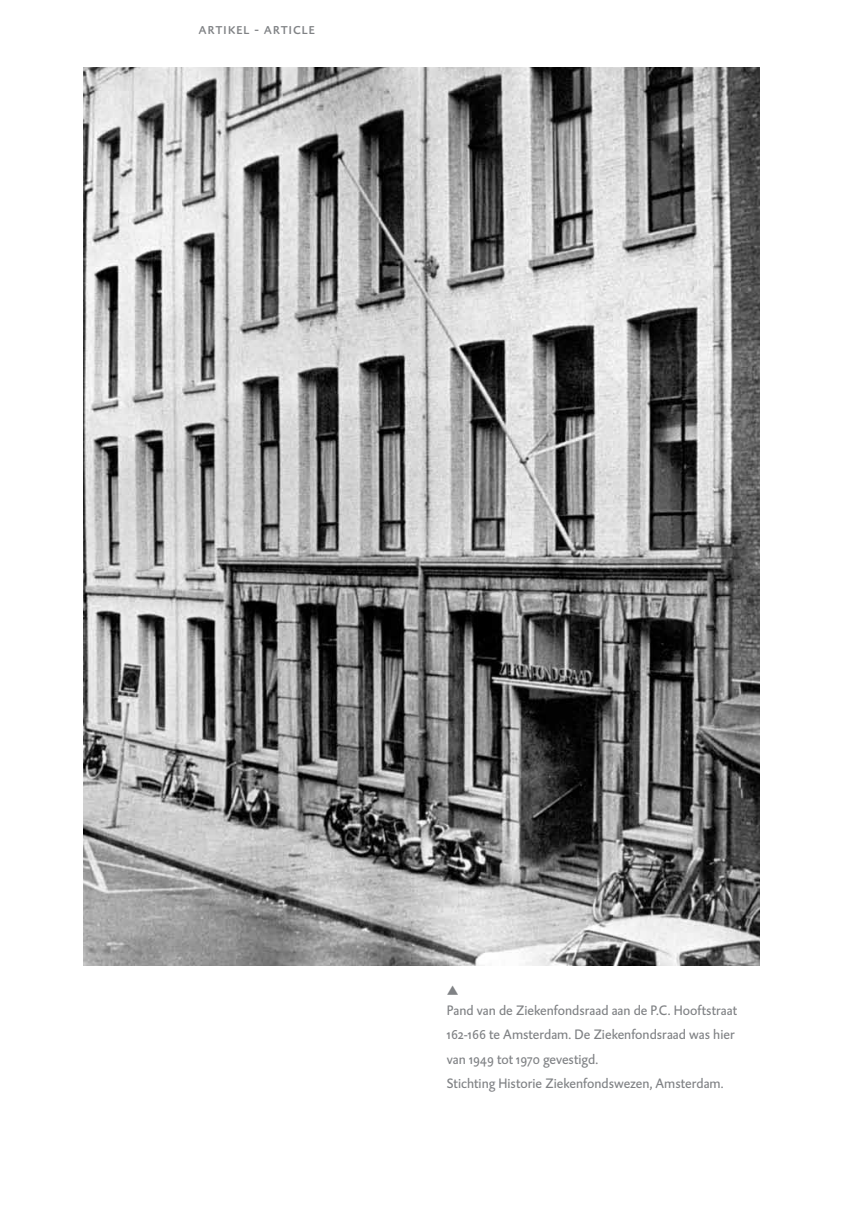
<style>
.page{position:relative;width:844px;height:1216px;background:#fff}
.page>*{position:absolute;margin:0;border:0;box-sizing:border-box;transform-origin:0 0}
.t1{font:15.75px "DTL Caspari T Caps";letter-spacing:.045em;color:#808285}
.t2{font:14px/24.5px "DTL Caspari ST";color:#808285}
.t3{font:13.12px "Pijlen";color:#808285}
</style>
<div class="page">
<img style="left:84px;top:67px;width:675px;height:898px">
<p class="t1" style="left:198px;top:19px;width:118px">artikel - article</p>
<p class="t3" style="left:446px;top:984px;width:13px">r</p>
<p class="t2" style="left:446px;top:997px;width:292px">Pand van de Ziekenfondsraad aan de P.C. Hooftstraat 162-166 te Amsterdam. De Ziekenfondsraad was hier van 1949 tot 1970 gevestigd.<br>Stichting Historie Ziekenfondswezen, Amsterdam.</p>
</div>
